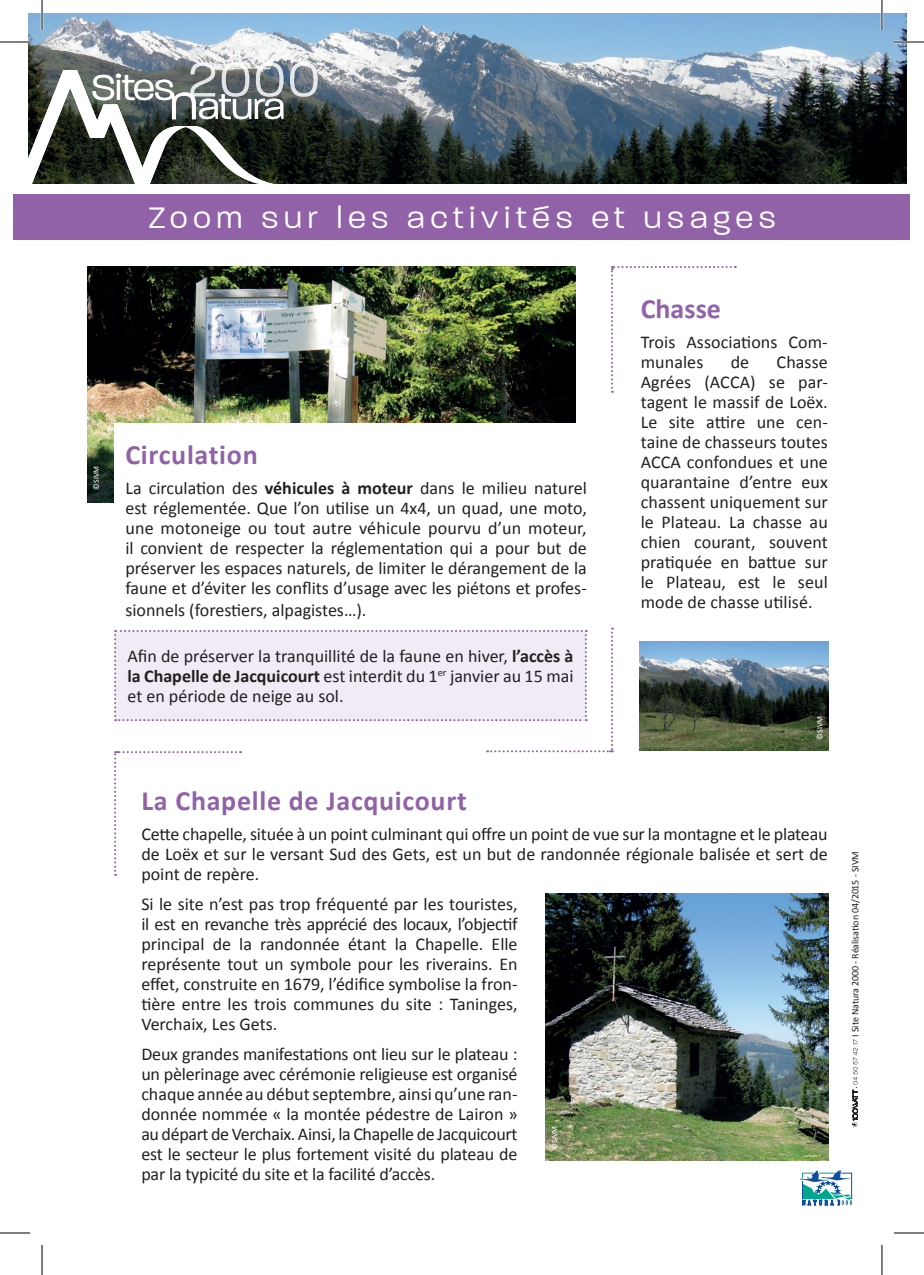
<style>
.page{position:relative;width:924px;height:1275px;background:#fff}
.page>*{position:absolute;margin:0;border:0;box-sizing:border-box;transform-origin:0 0}
.t1{font:300 66px "Paralucent";color:#fff}
.t2{font:300 48.8px "Paralucent";letter-spacing:-.005em;color:#fff}
.t3{font:300 40px "Paralucent";letter-spacing:.15em;color:#fff}
.t4{font:700 28px "Calibri";letter-spacing:.025em;color:#9262a9}
.t5{font:18px/20px "Calibri";color:#231f20;text-align:justify}
.t6{font:10px "Calibri";letter-spacing:-.01em;color:#231f20}
.t7{font:8px "Calibri";color:#fff}
.s1{font-size:64.4px}
.s2{font-weight:700}
</style>
<div class="page">
<img style="left:28px;top:14px;width:877px;height:169px">
<div style="left:14px;top:194px;width:895px;height:46px;background:#9262a9"></div>
<svg style="left:799px;top:1169px;width:52px;height:36px"></svg>
<svg style="left:611px;top:266px;width:124px;height:127px"></svg>
<svg style="left:28px;top:70px;width:255px;height:114px"></svg>
<svg style="left:852px;top:1039px;width:5px;height:88px"></svg>
<img style="left:545px;top:893px;width:282px;height:268px">
<img style="left:87px;top:266px;width:488px;height:237px">
<div style="left:114px;top:423px;width:484px;height:206px;background:#fff"></div>
<svg style="left:114px;top:627px;width:498px;height:249px"></svg>
<img style="left:639px;top:641px;width:188px;height:110px">
<hr style="left:0;top:41px;width:30px;height:2px;background:#fff">
<hr style="left:893px;top:41px;width:30px;height:2px;background:#fff">
<hr style="left:41px;top:0;width:2px;height:30px;background:#fff">
<hr style="left:880px;top:0;width:2px;height:30px;background:#fff">
<hr style="left:0;top:42px;width:30px;height:1px;background:#000">
<hr style="left:893px;top:42px;width:30px;height:1px;background:#000">
<hr style="left:0;top:1232px;width:30px;height:1px;background:#000">
<hr style="left:893px;top:1232px;width:30px;height:1px;background:#000">
<hr style="left:42px;top:0;width:1px;height:30px;background:#000">
<hr style="left:42px;top:1245px;width:1px;height:30px;background:#000">
<hr style="left:881px;top:0;width:1px;height:30px;background:#000">
<hr style="left:881px;top:1245px;width:1px;height:30px;background:#000">
<h1 class="t1" style="left:188px;top:44px;width:133px">2000</h1>
<h2 class="t2" style="left:91px;top:70px;width:195px">Sites<span class="s1">n</span>atura</h2>
<p class="t7" style="left:91px;top:490px;width:25px;rotate:-90deg">©SIVM</p>
<h3 class="t3" style="left:148px;top:196px;width:628px">Zoom sur les activités et usages</h3>
<h3 class="t4" style="left:125px;top:437px;width:134px">Circulation</h3>
<p class="t5" style="left:125px;top:477px;width:462px">La circulation des <span class="s2">véhicules à moteur</span> dans le milieu naturel est réglementée. Que l’on utilise un 4x4, un quad, une moto, une motoneige ou tout autre véhicule pourvu d’un moteur, il convient de respecter la réglementation qui a pour but de préserver les espaces naturels, de limiter le dérangement de la faune et d’éviter les conflits d’usage avec les piétons et profes-</p>
<p class="t5" style="left:125px;top:599px;width:242px">sionnels (forestiers, alpagistes…).</p>
<p class="t5" style="left:127px;top:645px;width:447px">Afin de préserver la tranquillité de la faune en hiver, <span class="s2">l’accès à la Chapelle de Jacquicourt</span> est interdit du 1<sup>er</sup> janvier au 15 mai et en période de neige au sol.</p>
<h3 class="t4" style="left:640px;top:291px;width:82px">Chasse</h3>
<p class="t5" style="left:640px;top:331px;width:188px">Trois Associations Com&shy;munales</p>
<p class="t5" style="left:640px;top:351px;width:188px;text-indent:136px">Chasse Agrées (ACCA) se par&shy;tagent le massif de Loëx.<br>Le site attire une cen&shy;taine de chasseurs toutes ACCA confondues et une quarantaine d’entre eux chassent uniquement sur le Plateau. La chasse au chien courant, souvent pratiquée en battue sur le Plateau, est le seul mode de chasse utilisé.</p>
<p class="t5" style="left:730px;top:351px;width:20px">de</p>
<p class="t7" style="left:814px;top:739px;width:25px;rotate:-90deg">©SIVM</p>
<h3 class="t4" style="left:141px;top:783px;width:327px">La Chapelle de Jacquicourt</h3>
<p class="t5" style="left:141px;top:823px;width:687px">Cette chapelle, située à un point culminant qui offre un point de vue sur la montagne et le plateau de Loëx et sur le versant Sud des Gets, est un but de randonnée régionale balisée et sert de point de repère.</p>
<p class="t5" style="left:141px;top:893px;width:377px">Si le site n’est pas trop fréquenté par les touristes, il est en revanche très apprécié des locaux, l’objectif principal de la randonnée étant la Chapelle. Elle représente tout un symbole pour les riverains. En effet, construite en 1679, l’édifice symbolise la fron&shy;tière entre les trois communes du site : Taninges, Verchaix, Les Gets.</p>
<p class="t5" style="left:141px;top:1043px;width:377px">Deux grandes manifestations ont lieu sur le plateau : un pèlerinage avec cérémonie religieuse est organisé chaque année au début septembre, ainsi qu’une ran&shy;donnée nommée « la montée pédestre de Lairon » au départ de Verchaix. Ainsi, la Chapelle de Jacquicourt est le secteur le plus fortement visité du plateau de par la typicité du site et la facilité d’accès.</p>
<p class="t7" style="left:549px;top:1149px;width:25px;rotate:-90deg">©SIVM</p>
<p class="t6" style="left:848px;top:1036px;width:187px;rotate:-90deg">I Site Natura 2000 - Réalisation 04/2015 - SIVM</p>
</div>
